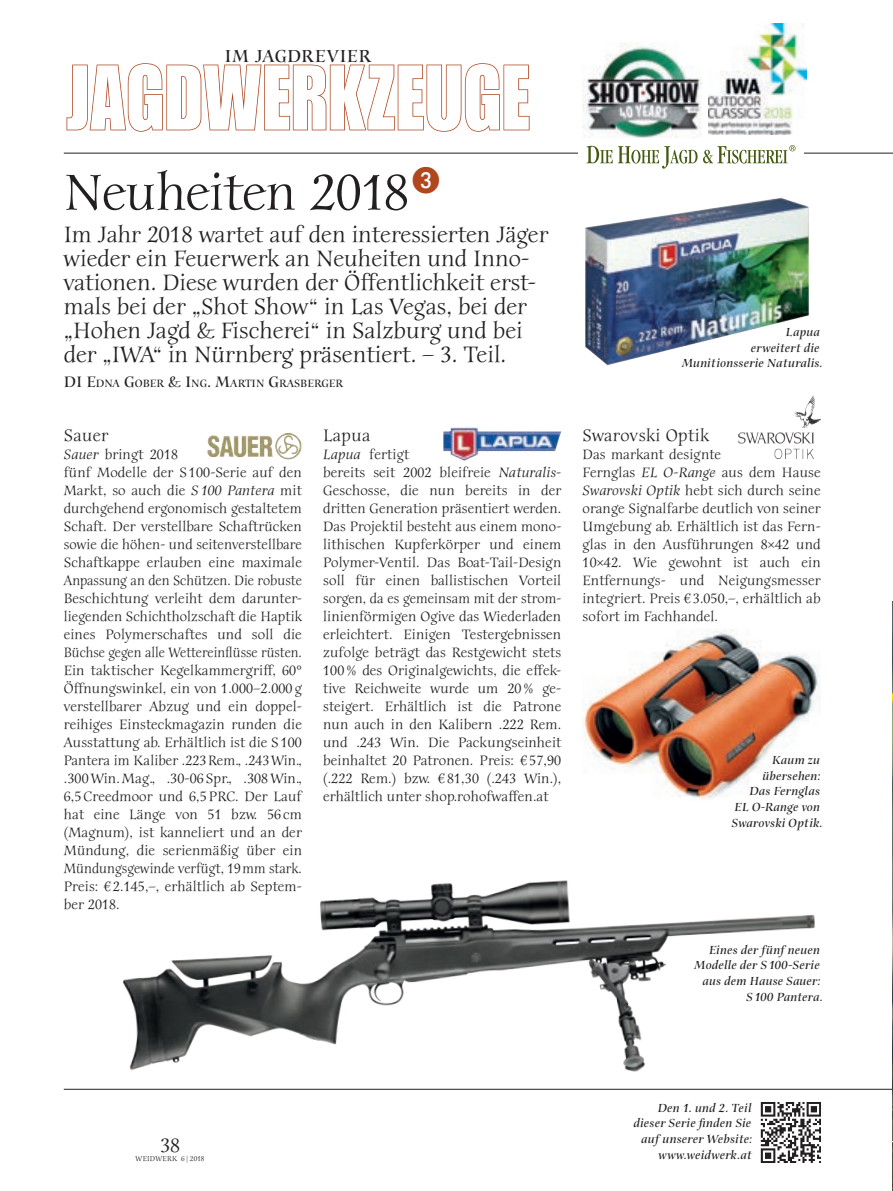
<style>
.page{position:relative;width:893px;height:1191px;background:#fff}
.page>*{position:absolute;margin:0;border:0;box-sizing:border-box;transform-origin:0 0}
.t1{font:90px "Impact LT Std";letter-spacing:.02em;color:#fff;scale:.85 1}
.t2{font:54px "Anima BITC Std";letter-spacing:-.015em;color:#231f20}
.t3{font:24px/24px "Anima BITC Std";color:#231f20}
.t4{font:21px "Anima BITC Std";color:#231f20}
.t5{font:700 18.9px "Anima ITC Std";letter-spacing:.025em;color:#231f20}
.t6{font:18px "Anima BITC Std";letter-spacing:.02em;color:#231f20}
.t7{font:14.7px/18px "Anima BITC Std";letter-spacing:.005em;color:#231f20}
.t8{font:italic 700 12.75px/15.8px "Anima BITC Std";letter-spacing:.01em;color:#231f20;text-align:right}
.t9{font:italic 700 12.75px/15.8px "Anima ITC Std";letter-spacing:.015em;color:#231f20;text-align:right}
.t10{font:700 11.55px "Anima BITC Std";color:#231f20}
.t11{font:7.5px "Anima BITC Std";letter-spacing:.03em;color:#231f20}
.s1{font-size:16.5px}
.s2{font-style:italic}
</style>
<div class="page">
<hr style="left:64px;top:153px;width:829px;height:1px;background:#231f20">
<img style="left:583px;top:42px;width:119px;height:96px">
<img style="left:708px;top:23px;width:98px;height:112px">
<div style="left:579px;top:139px;width:225px;height:34px;background:#fff"></div>
<svg style="left:587px;top:145px;width:208px;height:24px"></svg>
<img style="left:208px;top:433px;width:94px;height:27px">
<img style="left:443px;top:427px;width:118px;height:34px">
<svg style="left:66px;top:63px;width:464px;height:69px"></svg>
<hr style="left:64px;top:1089px;width:829px;height:1px;background:#231f20">
<img style="left:761px;top:1102px;width:60px;height:60px">
<img style="left:123px;top:880px;width:692px;height:192px">
<img style="left:585px;top:198px;width:224px;height:168px">
<img style="left:583px;top:629px;width:238px;height:170px">
<img style="left:738px;top:395px;width:83px;height:64px">
<img style="left:892px;top:965px;width:1px;height:222px">
<hr style="left:892px;top:1126px;width:1px;height:44px;background:#231f20;opacity:.75">
<svg style="left:892px;top:602px;width:1px;height:363px"></svg>
<p class="t5" style="left:224px;top:46px;width:148px">IM JAGDREVIER</p>
<h1 class="t1" style="left:66px;top:45px;width:547px">JAGDWERKZEUGE</h1>
<h2 class="t2" style="left:64px;top:163px;width:347px">Neuheiten 2018</h2>
<p class="t3" style="left:64px;top:223px;width:486px">Im Jahr 2018 wartet auf den interessierten Jäger wieder ein Feuerwerk an Neuheiten und Inno&shy;vationen. Diese wurden der Öffentlichkeit erst&shy;mals bei der „Shot Show“ in Las Vegas, bei der „Hohen Jagd &amp; Fischerei“ in Salzburg und bei der „IWA“ in Nürnberg präsentiert. – 3. Teil.</p>
<p class="t10" style="left:64px;top:377px;width:281px"><span class="s1">DI E</span>DNA <span class="s1">G</span>OBER <span class="s1">&amp; I</span>NG<span class="s1">. M</span>ARTIN <span class="s1">G</span>RASBERGER</p>
<p class="t6" style="left:64px;top:425px;width:46px">Sauer</p>
<p class="t7" style="left:64px;top:445px;width:240px"><span class="s2">Sauer</span> bringt 2018<br>fünf Modelle der S 100-Serie auf den Markt, so auch die <span class="s2">S 100 Pantera</span> mit durchgehend ergonomisch gestaltetem Schaft. Der verstellbare Schaftrücken sowie die höhen- und seitenverstellbare Schaftkappe erlauben eine maximale Anpassung an den Schützen. Die robuste Beschichtung verleiht dem darunter&shy;liegenden Schichtholzschaft die Haptik eines Polymerschaftes und soll die Büchse gegen alle Wettereinflüsse rüsten.<br>Ein taktischer Kegelkammergriff, 60° Öffnungswinkel, ein von 1.000–2.000 g verstellbarer Abzug und ein doppel&shy;reihiges Einsteckmagazin runden die Ausstattung ab. Erhältlich ist die S100<br>Pantera im Kaliber .223Rem., .243Win., .300Win.Mag., .30-06 Spr., .308Win., 6,5Creedmoor und 6,5PRC. Der Lauf hat eine Länge von 51 bzw. 56 cm (Magnum), ist kanneliert und an der Mündung, die serienmäßig über ein Mündungsgewinde verfügt, 19mm stark.<br>Preis: € 2.145,–, erhältlich ab Septem&shy;ber 2018.</p>
<p class="t6" style="left:323px;top:425px;width:49px">Lapua</p>
<p class="t7" style="left:323px;top:445px;width:240px"><span class="s2">Lapua</span> fertigt<br>bereits seit 2002 bleifreie <span class="s2">Naturalis-</span>Geschosse, die nun bereits in der dritten Generation präsentiert werden.<br>Das Projektil besteht aus einem mono&shy;lithischen Kupferkörper und einem Polymer-Ventil. Das Boat-Tail-Design soll für einen ballistischen Vorteil sorgen, da es gemeinsam mit der strom&shy;linienförmigen Ogive das Wiederladen erleichtert. Einigen Testergebnissen zufolge beträgt das Restgewicht stets 100% des Originalgewichts, die effek&shy;tive Reichweite wurde um 20% ge&shy;steigert. Erhältlich ist die Patrone nun auch in den Kalibern .222 Rem. und .243 Win. Die Packungseinheit beinhaltet 20 Patronen. Preis: € 57,90 (.222 Rem.) bzw. € 81,30 (.243 Win.), erhältlich unter shop.rohofwaffen.at</p>
<p class="t8" style="left:682px;top:324px;width:142px">Lapua<br>erweitert die<br>Munitionsserie Naturalis.</p>
<p class="t6" style="left:583px;top:425px;width:128px">Swarovski Optik</p>
<p class="t7" style="left:583px;top:445px;width:240px">Das markant designte<br>Fernglas <span class="s2">EL O-Range</span> aus dem Hause <span class="s2">Swarovski Optik</span> hebt sich durch seine orange Signalfarbe deutlich von seiner Umgebung ab. Erhältlich ist das Fern&shy;glas in den Ausführungen 8×42 und 10×42. Wie gewohnt ist auch ein Entfernungs- und Neigungsmesser integriert. Preis € 3.050,–, erhältlich ab sofort im Fachhandel.</p>
<p class="t8" style="left:731px;top:752px;width:93px">Kaum zu übersehen:<br>Das Fernglas<br>EL O-Range von<br>Swarovski Optik.</p>
<p class="t8" style="left:695px;top:942px;width:130px">Eines der fünf neuen<br>Modelle der S100-Serie aus dem Hause Sauer:<br>S100 Pantera.</p>
<h3 class="t4" style="left:160px;top:1134px;width:21px">38</h3>
<p class="t11" style="left:136px;top:1154px;width:70px">WEIDWERK 6 | 2018</p>
<p class="t9" style="left:633px;top:1100px;width:120px">Den 1. und 2. Teil dieser Serie finden Sie auf unserer Website: www.weidwerk.at</p>
</div>
